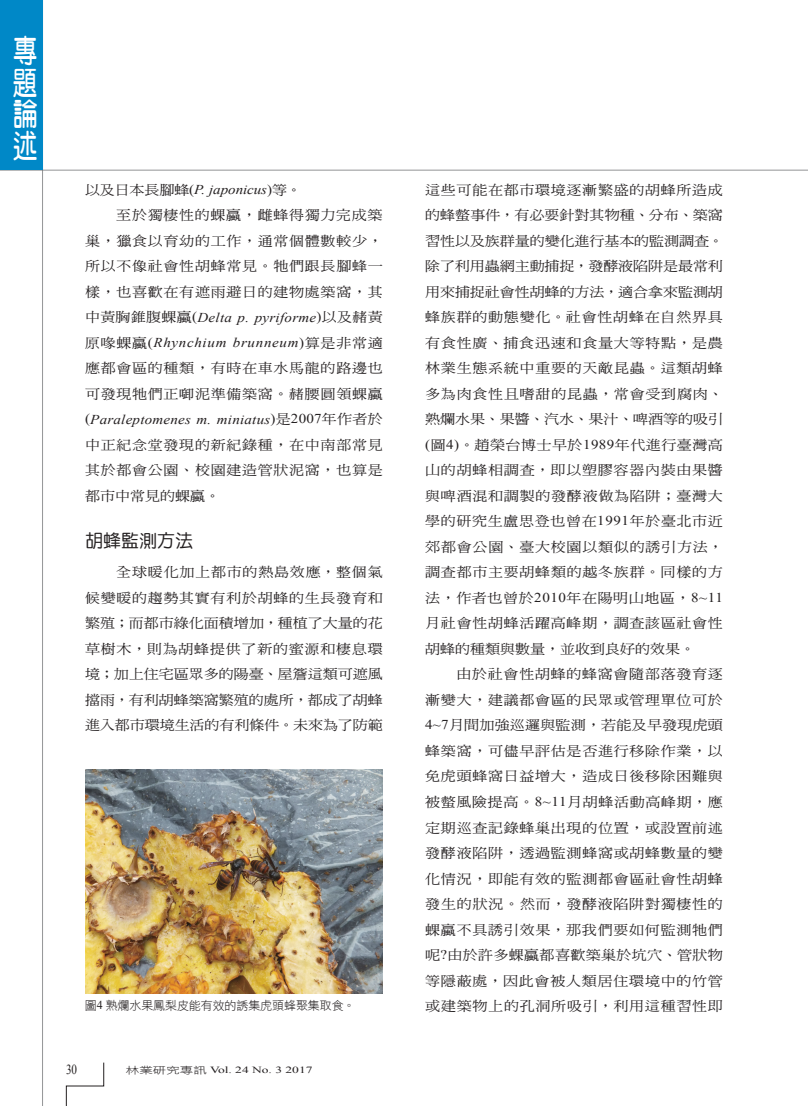
<style>
.page{position:relative;width:808px;height:1106px;background:#fff}
.page>*{position:absolute;margin:0;border:0;box-sizing:border-box;transform-origin:0 0}
.t1{font:31.5px/31.5px "DF Yuan W7 WINP BF";color:#fff;text-align:justify;scale:.77 1}
._02-內文中標標準{font:18px "DF Yuan W5 WINP BF";color:#231f20}
.t2{font:13.8px "Times New Roman";color:#231f20;scale:.8 1}
._01內文{font:13.5px/25.5px "DF Ming W5 WINP BF";letter-spacing:.045em;color:#231f20;text-align:justify;scale:1.11 1}
._01內文-2{font:italic 13.5px "Times New Roman";letter-spacing:-.005em;color:#231f20;scale:1.11 1}
._06圖說{font:12px "DF Hei W3 WINP BF";letter-spacing:-.01em;color:#231f20}
.t3{font:9.45px "Times New Roman";color:#231f20;scale:1.43 1}
.s1{font-family:"DF Ming W5 WINP BF";font-style:normal}
.s2{font-style:normal}
.s3{font-family:"Times New Roman"}
.s4{font-family:"Times New Roman";font-style:italic}
.s5{font-family:"DF Hei W3 WINP BF"}
</style>
<div class="page">
<hr style="left:0;top:170px;width:808px;height:1px;background:#6c6d70">
<hr style="left:42px;top:0;width:1px;height:1106px;background:#6c6d70">
<svg style="left:66px;top:1062px;width:38px;height:44px"></svg>
<div style="left:0;top:0;width:43px;height:170px;background:#0088c7"></div>
<img style="left:85px;top:770px;width:298px;height:223px">
<h1 class="t1" style="left:13px;top:35px;width:32px">專題論述</h1>
<p class="_01內文-2" style="left:85px;top:180px;width:197px"><span class="s1">以及日本長腳蜂</span><span class="s2">(</span>P. japonicus<span class="s2">)</span><span class="s1">等。</span></p>
<p class="_01內文" style="left:85px;top:202px;width:270px;text-indent:31px">至於獨棲性的蜾蠃，雌蜂得獨力完成築巢，獵食以育幼的工作，通常個體數較少，所以不像社會性胡蜂常見。牠們跟長腳蜂一樣，也喜歡在有遮雨避日的建物處築窩，其中黃胸錐腹蜾蠃<span class="s3">(</span><span class="s4">Delta p. pyriforme</span><span class="s3">)</span>以及赭黃原喙蜾蠃<span class="s3">(</span><span class="s4">Rhynchium brunneum</span><span class="s3">)</span>算是非常適應都會區的種類，有時在車水馬龍的路邊也可發現牠們正啣泥準備築窩。赭腰圓領蜾蠃<span class="s3">(</span><span class="s4">Paraleptomenes m. miniatus</span><span class="s3">)</span>是<span class="s3">2007</span>年作者於中正紀念堂發現的新紀錄種，在中南部常見其於都會公園、校園建造管狀泥窩，也算是都市中常見的蜾蠃。</p>
<p class="_02-內文中標標準" style="left:85px;top:532px;width:109px">胡蜂監測方法</p>
<p class="_01內文" style="left:85px;top:559px;width:270px;text-indent:31px">全球暖化加上都市的熱島效應，整個氣候變暖的趨勢其實有利於胡蜂的生長發育和繁殖；而都市綠化面積增加，種植了大量的花草樹木，則為胡蜂提供了新的蜜源和棲息環境；加上住宅區眾多的陽臺、屋簷這類可遮風擋雨，有利胡蜂築窩繁殖的處所，都成了胡蜂進入都市環境生活的有利條件。未來為了防範</p>
<p class="_01內文" style="left:425px;top:177px;width:270px">這些可能在都市環境逐漸繁盛的胡蜂所造成的蜂螫事件，有必要針對其物種、分布、築窩習性以及族群量的變化進行基本的監測調查。除了利用蟲網主動捕捉，發酵液陷阱是最常利用來捕捉社會性胡蜂的方法，適合拿來監測胡蜂族群的動態變化。社會性胡蜂在自然界具有食性廣、捕食迅速和食量大等特點，是農林業生態系統中重要的天敵昆蟲。這類胡蜂多為肉食性且嗜甜的昆蟲，常會受到腐肉、熟爛水果、果醬、汽水、果汁、啤酒等的吸引<span class="s3">(</span>圖<span class="s3">4)</span>。趙榮台博士早於<span class="s3">1989</span>年代進行臺灣高山的胡蜂相調查，即以塑膠容器內裝由果醬與啤酒混和調製的發酵液做為陷阱；臺灣大學的研究生盧思登也曾在<span class="s3">1991</span>年於臺北市近郊都會公園、臺大校園以類似的誘引方法，調查都市主要胡蜂類的越冬族群。同樣的方法，作者也曾於<span class="s3">2010</span>年在陽明山地區，<span class="s3">8~11</span>月社會性胡蜂活躍高峰期，調查該區社會性胡蜂的種類與數量，並收到良好的效果。</p>
<p class="_01內文" style="left:425px;top:661px;width:270px;text-indent:31px">由於社會性胡蜂的蜂窩會隨部落發育逐漸變大，建議都會區的民眾或管理單位可於<span class="s3">4~7</span>月間加強巡邏與監測，若能及早發現虎頭蜂築窩，可儘早評估是否進行移除作業，以免虎頭蜂窩日益增大，造成日後移除困難與被螫風險提高。<span class="s3">8~11</span>月胡蜂活動高峰期，應定期巡查記錄蜂巢出現的位置，或設置前述發酵液陷阱，透過監測蜂窩或胡蜂數量的變化情況，即能有效的監測都會區社會性胡蜂發生的狀況。然而，發酵液陷阱對獨棲性的蜾蠃不具誘引效果，那我們要如何監測牠們呢<span class="s3">?</span>由於許多蜾蠃都喜歡築巢於坑穴、管狀物等隱蔽處，因此會被人類居住環境中的竹管</p>
<p class="_06圖說" style="left:85px;top:999px;width:272px">圖<span class="s3">4</span> 熟爛水果鳳梨皮能有效的誘集虎頭蜂聚集取食。</p>
<p class="_01內文" style="left:425px;top:993px;width:270px">或建築物上的孔洞所吸引，利用這種習性即</p>
<p class="t2" style="left:66px;top:1060px;width:15px">30</p>
<p class="t3" style="left:126px;top:1063px;width:132px"><span class="s5">林業研究專訊</span> Vol. 24 No. 3 2017</p>
</div>
